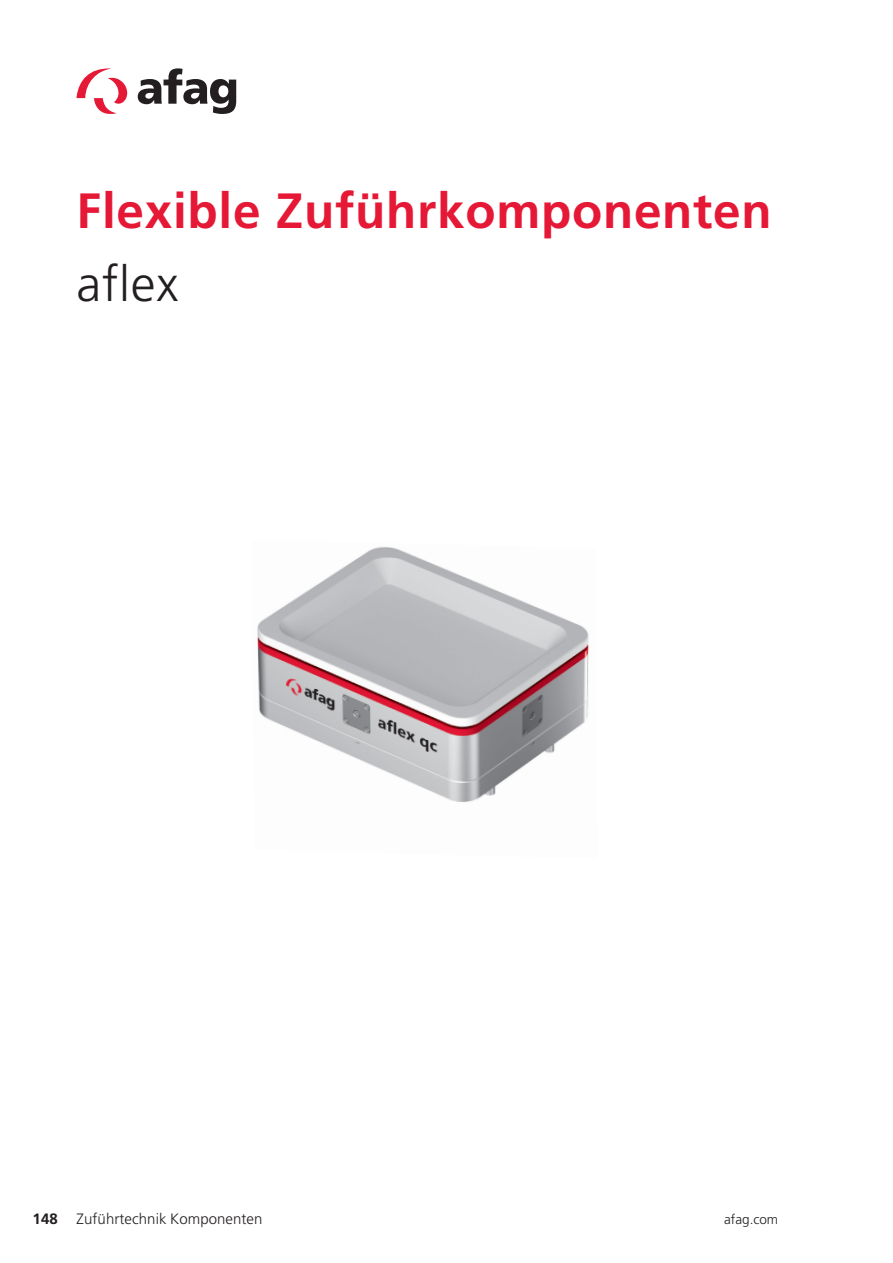
<style>
.page{position:relative;width:893px;height:1263px;background:#fff}
.page>*{position:absolute;margin:0;border:0;box-sizing:border-box;transform-origin:0 0}
.t1{font:700 49.5px "Frutiger LT Pro";letter-spacing:.015em;color:#e51836}
.t2{font:300 49.5px "Frutiger LT Pro";letter-spacing:.015em;color:#231f20}
.t3{font:300 15px "Frutiger LT Pro";letter-spacing:.005em;color:#231f20}
.t4{font:300 13.5px "Frutiger LT Pro";color:#231f20}
.s1{font-weight:700}
</style>
<div class="page">
<svg style="left:77px;top:68px;width:50px;height:46px"></svg>
<svg style="left:138px;top:68px;width:98px;height:46px"></svg>
<img style="left:257px;top:546px;width:332px;height:256px">
<h1 class="t1" style="left:77px;top:182px;width:697px">Flexible Zuführkomponenten</h1>
<h1 class="t2" style="left:77px;top:255px;width:103px">aflex</h1>
<p class="t3" style="left:33px;top:1210px;width:231px"><span class="s1">148</span> Zuführtechnik Komponenten</p>
<p class="t4" style="left:724px;top:1211px;width:55px">afag.com</p>
</div>
